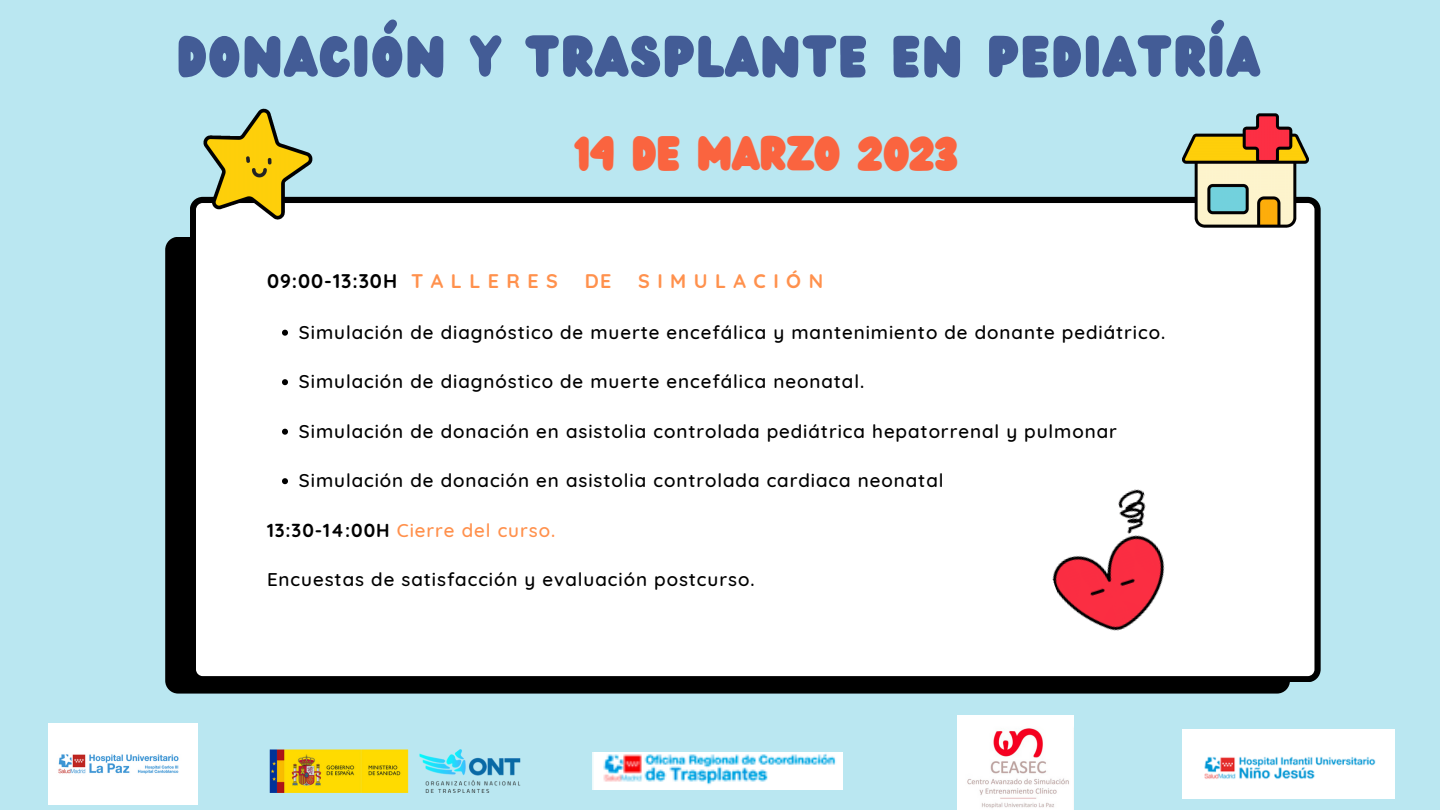
<style>
.page{position:relative;width:1440px;height:810px;background:#bae7f1}
.page>*{position:absolute;margin:0;border:0;box-sizing:border-box;transform-origin:0 0}
.t1{font:50.4px "Wedges";letter-spacing:.045em;color:#435c96}
.t2{font:42.1px "Wedges";color:#fa643f}
.t3{font:700 19.7px "Quicksand";letter-spacing:.05em;color:#000}
.t4{font:700 19.7px "Quicksand";letter-spacing:.38em;color:#ff914d}
.t5{font:500 18.8px "Quicksand";letter-spacing:.05em;color:#000}
.t6{font:500 18.8px "Quicksand";letter-spacing:.05em;color:#ff914d}
.s1{color:#ff914d}
.s2{font-weight:700;color:#000}
</style>
<div class="page">
<div style="left:166px;top:237px;width:1124px;height:457px;background:#000"></div>
<div style="left:190px;top:197px;width:1131px;height:485px;background:#fff"></div>
<img style="left:1183px;top:113px;width:126px;height:119px">
<img style="left:197px;top:108px;width:121px;height:124px">
<svg style="left:282px;top:330px;width:6px;height:6px"></svg>
<svg style="left:282px;top:379px;width:6px;height:6px"></svg>
<svg style="left:282px;top:429px;width:6px;height:6px"></svg>
<svg style="left:282px;top:478px;width:6px;height:6px"></svg>
<img style="left:1034px;top:486px;width:149px;height:163px">
<img style="left:48px;top:724px;width:149px;height:80px">
<img style="left:1183px;top:729px;width:212px;height:70px">
<img style="left:592px;top:752px;width:251px;height:37px">
<img style="left:958px;top:716px;width:116px;height:94px">
<img style="left:270px;top:749px;width:250px;height:44px">
<h1 class="t1" style="left:177px;top:19px;width:1084px">DONACIÓN Y TRASPLANTE EN PEDIATRÍA</h1>
<h2 class="t2" style="left:574px;top:122px;width:385px">14 DE MARZO 2023</h2>
<p class="t3" style="left:267px;top:268px;width:293px">09:00-13:30H <span class="s1">T A L L E R E S</span></p>
<p class="t4" style="left:585px;top:268px;width:28px">DE</p>
<p class="t4" style="left:638px;top:268px;width:186px">SIMULACIÓN</p>
<p class="t5" style="left:299px;top:320px;width:868px">Simulación de diagnóstico de muerte encefálica y mantenimiento de donante pediátrico.</p>
<p class="t5" style="left:299px;top:369px;width:567px">Simulación de diagnóstico de muerte encefálica neonatal.</p>
<p class="t5" style="left:299px;top:419px;width:820px">Simulación de donación en asistolia controlada pediátrica hepatorrenal y pulmonar</p>
<p class="t5" style="left:299px;top:468px;width:646px">Simulación de donación en asistolia controlada cardiaca neonatal</p>
<p class="t6" style="left:267px;top:518px;width:290px"><span class="s2">13:30-14:00H</span> Cierre del curso.</p>
<p class="t5" style="left:267px;top:567px;width:489px">Encuestas de satisfacción y evaluación postcurso.</p>
</div>
